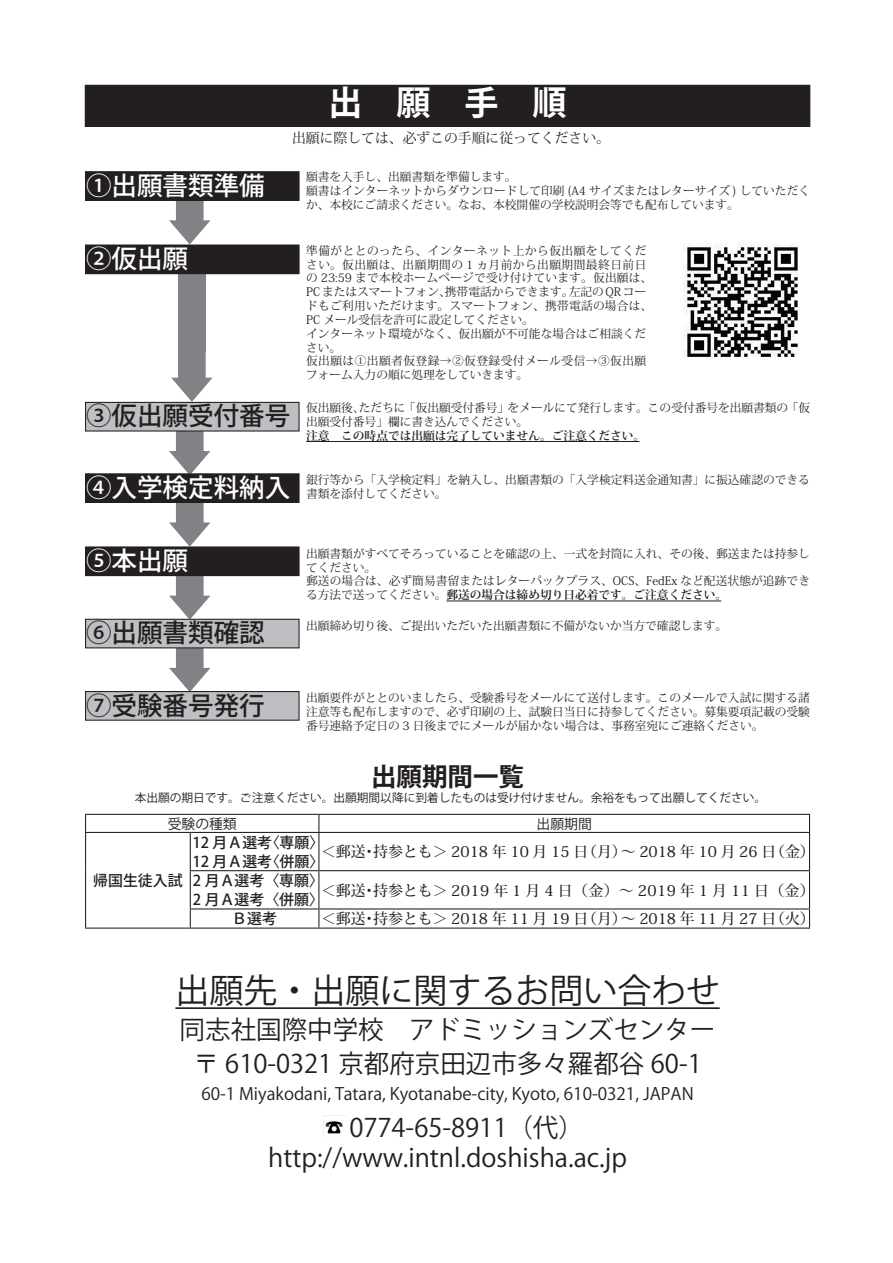
<style>
.page{position:relative;width:893px;height:1263px;background:#fff}
.page>*{position:absolute;margin:0;border:0;box-sizing:border-box;transform-origin:0 0}
.t1{font:34.05px "Koz Go Pro";color:#231f20}
.t2{font:700 34.05px "Koz Go Pro";color:#fff}
.t3{font:25.5px/34px "Koz Go Pro";color:#231f20;text-align:center}
.t4{font:500 25.5px "Koz Go Pro";color:#fff}
.t5{font:500 25.5px "Koz Go Pro";color:#231f20}
.t6{font:700 25.5px "Koz Go Pro";color:#231f20}
.t7{font:16.95px "Koz Go Pro";color:#231f20}
.t8{font:500 14.85px "Koz Min Pro";color:#231f20}
.t9{font:500 14.85px/19.2px "Koz Go Pro";color:#231f20}
.t10{font:500 14.85px "Koz Min Pro";letter-spacing:.025em;color:#231f20}
.t11{font:13.8px "Koz Min Pro";color:#231f20}
.t12{font:13.8px "Koz Go Pro";color:#231f20}
.t13{font:11.7px/13.8px "Koz Min Pro";color:#231f20}
.t14{font:11.7px/13.8px "Koz Min Pro";letter-spacing:.02em;color:#231f20}
.t15{font:11.7px "Koz Go Pro";color:#231f20}
.t16{font:700 11.7px "Koz Min Pro";color:#231f20}
.s1{font-weight:700}
</style>
<div class="page">
<hr style="left:85px;top:814px;width:105px;height:1px;background:#231f20">
<svg style="left:85px;top:815px;width:1px;height:17px"></svg>
<hr style="left:190px;top:814px;width:129px;height:1px;background:#231f20">
<hr style="left:319px;top:814px;width:491px;height:1px;background:#231f20">
<svg style="left:318px;top:815px;width:1px;height:17px"></svg>
<svg style="left:809px;top:815px;width:1px;height:17px"></svg>
<hr style="left:85px;top:832px;width:105px;height:1px;background:#231f20">
<hr style="left:85px;top:833px;width:1px;height:38px;background:#231f20">
<hr style="left:190px;top:832px;width:129px;height:1px;background:#231f20">
<hr style="left:190px;top:833px;width:1px;height:37px;background:#231f20">
<hr style="left:319px;top:832px;width:491px;height:1px;background:#231f20">
<hr style="left:318px;top:833px;width:1px;height:37px;background:#231f20">
<hr style="left:809px;top:833px;width:1px;height:37px;background:#231f20">
<hr style="left:85px;top:871px;width:1px;height:38px;background:#231f20">
<hr style="left:190px;top:870px;width:129px;height:1px;background:#231f20">
<hr style="left:190px;top:871px;width:1px;height:37px;background:#231f20">
<hr style="left:319px;top:870px;width:491px;height:1px;background:#231f20">
<hr style="left:318px;top:871px;width:1px;height:37px;background:#231f20">
<hr style="left:809px;top:871px;width:1px;height:37px;background:#231f20">
<svg style="left:85px;top:909px;width:1px;height:18px"></svg>
<hr style="left:190px;top:908px;width:129px;height:1px;background:#231f20">
<svg style="left:190px;top:909px;width:1px;height:18px"></svg>
<hr style="left:319px;top:908px;width:491px;height:1px;background:#231f20">
<svg style="left:318px;top:909px;width:1px;height:18px"></svg>
<svg style="left:809px;top:909px;width:1px;height:18px"></svg>
<hr style="left:85px;top:927px;width:105px;height:2px;background:#231f20">
<hr style="left:190px;top:927px;width:129px;height:2px;background:#231f20">
<hr style="left:319px;top:927px;width:491px;height:2px;background:#231f20">
<div style="left:85px;top:85px;width:725px;height:41px;background:#231f20"></div>
<img style="left:323px;top:1115px;width:23px;height:23px">
<hr style="left:175px;top:1007px;width:545px;height:2px;background:#231f20">
<svg style="left:169px;top:576px;width:41px;height:43px"></svg>
<svg style="left:169px;top:648px;width:41px;height:43px"></svg>
<svg style="left:169px;top:201px;width:41px;height:43px"></svg>
<svg style="left:169px;top:431px;width:41px;height:42px"></svg>
<div style="left:86px;top:547px;width:213px;height:29px;background:#231f20"></div>
<div style="left:85px;top:546px;width:215px;height:30px;border:1px solid #231f20"></div>
<div style="left:86px;top:402px;width:213px;height:29px;background:#bebfc2"></div>
<div style="left:85px;top:402px;width:215px;height:29px;border:1px solid #231f20"></div>
<div style="left:86px;top:172px;width:213px;height:28px;background:#231f20"></div>
<div style="left:85px;top:171px;width:215px;height:30px;border:1px solid #231f20"></div>
<div style="left:86px;top:619px;width:213px;height:29px;background:#bebfc2"></div>
<div style="left:85px;top:619px;width:215px;height:29px;border:1px solid #231f20"></div>
<div style="left:86px;top:691px;width:213px;height:29px;background:#bebfc2"></div>
<div style="left:85px;top:691px;width:215px;height:30px;border:1px solid #231f20"></div>
<hr style="left:306px;top:441px;width:333px;height:1px;background:#231f20">
<svg style="left:169px;top:503px;width:41px;height:44px"></svg>
<div style="left:86px;top:474px;width:213px;height:28px;background:#231f20"></div>
<div style="left:85px;top:473px;width:215px;height:30px;border:1px solid #231f20"></div>
<hr style="left:446px;top:601px;width:275px;height:1px;background:#231f20">
<div style="left:178px;top:269px;width:27px;height:82px;background:#808285"></div>
<div style="left:86px;top:245px;width:213px;height:29px;background:#231f20"></div>
<div style="left:85px;top:244px;width:215px;height:30px;border:1px solid #231f20"></div>
<svg style="left:171px;top:347px;width:42px;height:55px"></svg>
<img style="left:683px;top:243px;width:116px;height:115px">
<h1 class="t2" style="left:328px;top:81px;width:240px">出　願　手　順</h1>
<h2 class="t4" style="left:86px;top:169px;width:180px">①出願書類準備</h2>
<p class="t11" style="left:292px;top:128px;width:319px">出願に際しては、必ずこの手順に従ってください。</p>
<p class="t13" style="left:306px;top:170px;width:505px">願書を入手し、出願書類を準備します。<br>願書はインターネットからダウンロードして印刷 (A4 サイズまたはレターサイズ ) していただくか、本校にご請求ください。なお、本校開催の学校説明会等でも配布しています。</p>
<h2 class="t4" style="left:86px;top:242px;width:104px">②仮出願</h2>
<p class="t14" style="left:306px;top:243px;width:348px">準備がととのったら、インターネット上から仮出願をしてください。仮出願は、出願期間の 1 ヵ月前から出願期間最終日前日の 23:59 まで本校ホームページで受け付けています。仮出願は、<br>PCまたはスマートフォン、携帯電話からできます。左記の QRコードもご利用いただけます。スマートフォン、携帯電話の場合は、<br>PC メール受信を許可に設定してください。<br>インターネット環境がなく、仮出願が不可能な場合はご相談ください。<br>仮出願は①出願者仮登録→②仮登録受付メール受信→③仮出願フォーム入力の順に処理をしていきます。</p>
<h2 class="t5" style="left:86px;top:400px;width:206px">③仮出願受付番号</h2>
<p class="t13" style="left:306px;top:401px;width:505px">仮出願後、ただちに「仮出願受付番号」をメールにて発行します。この受付番号を出願書類の「仮出願受付番号」欄に書き込んでください。</p>
<p class="t16" style="left:306px;top:427px;width:341px">注意　この時点では出願は完了していません。ご注意ください。</p>
<h2 class="t4" style="left:86px;top:471px;width:206px">④入学検定料納入</h2>
<p class="t13" style="left:306px;top:473px;width:505px">銀行等から「入学検定料」を納入し、出願書類の「入学検定料送金通知書」に振込確認のできる書類を添付してください。</p>
<h2 class="t4" style="left:86px;top:544px;width:104px">⑤本出願</h2>
<h2 class="t5" style="left:86px;top:616px;width:180px">⑥出願書類確認</h2>
<h2 class="t5" style="left:86px;top:689px;width:180px">⑦受験番号発行</h2>
<p class="t13" style="left:306px;top:546px;width:505px">出願書類がすべてそろっていることを確認の上、一式を封筒に入れ、その後、郵送または持参してください。<br>郵送の場合は、必ず簡易書留またはレターパックプラス、OCS、FedEx など配送状態が追跡できる方法で送ってください。<span class="s1">郵送の場合は締め切り日必着です。ご注意ください。</span></p>
<p class="t13" style="left:306px;top:619px;width:422px">出願締め切り後、ご提出いただいた出願書類に不備がないか当方で確認します。</p>
<p class="t13" style="left:306px;top:691px;width:505px;text-align:justify">出願要件がととのいましたら、受験番号をメールにて送付します。このメールで入試に関する諸注意等も配布しますので、必ず印刷の上、試験日当日に持参してください。募集要項記載の受験番号連絡予定日の 3 日後までにメールが届かない場合は、事務室宛にご連絡ください。</p>
<h2 class="t6" style="left:371px;top:760px;width:155px">出願期間一覧</h2>
<p class="t15" style="left:135px;top:790px;width:633px">本出願の期日です。ご注意ください。出願期間以降に到着したものは受け付けません。余裕をもって出願してください。</p>
<p class="t12" style="left:168px;top:815px;width:71px">受験の種類</p>
<p class="t12" style="left:537px;top:815px;width:57px">出願期間</p>
<p class="t9" style="left:93px;top:872px;width:91px">帰国生徒入試</p>
<p class="t9" style="left:192px;top:833px;width:133px">12 月Ａ選考〈専願〉<br>12 月Ａ選考〈併願〉</p>
<p class="t8" style="left:321px;top:841px;width:495px">＜郵送・持参とも＞ 2018 年 10 月 15 日（月）～ 2018 年 10 月 26 日（金）</p>
<p class="t9" style="left:193px;top:872px;width:133px">2 月Ａ選考〈専願〉<br>2 月Ａ選考〈併願〉</p>
<p class="t10" style="left:321px;top:879px;width:495px">＜郵送・持参とも＞ 2019 年 1 月 4 日（金）～ 2019 年 1 月 11 日（金）</p>
<p class="t9" style="left:232px;top:910px;width:46px">Ｂ選考</p>
<p class="t8" style="left:321px;top:908px;width:495px">＜郵送・持参とも＞ 2018 年 11 月 19 日（月）～ 2018 年 11 月 27 日（火）</p>
<h1 class="t1" style="left:175px;top:969px;width:546px">出願先・出願に関するお問い合わせ</h1>
<h2 class="t3" style="left:180px;top:1014px;width:537px">同志社国際中学校　アドミッションズセンター〒 610-0321 京都府京田辺市多々羅都谷 60-1</h2>
<h3 class="t7" style="left:201px;top:1083px;width:494px">60-1 Miyakodani, Tatara, Kyotanabe-city, Kyoto, 610-0321, JAPAN</h3>
<h2 class="t3" style="left:268px;top:1113px;width:360px;line-height:29.7px">　0774-65-8911（代）http://www.intnl.doshisha.ac.jp</h2>
</div>
